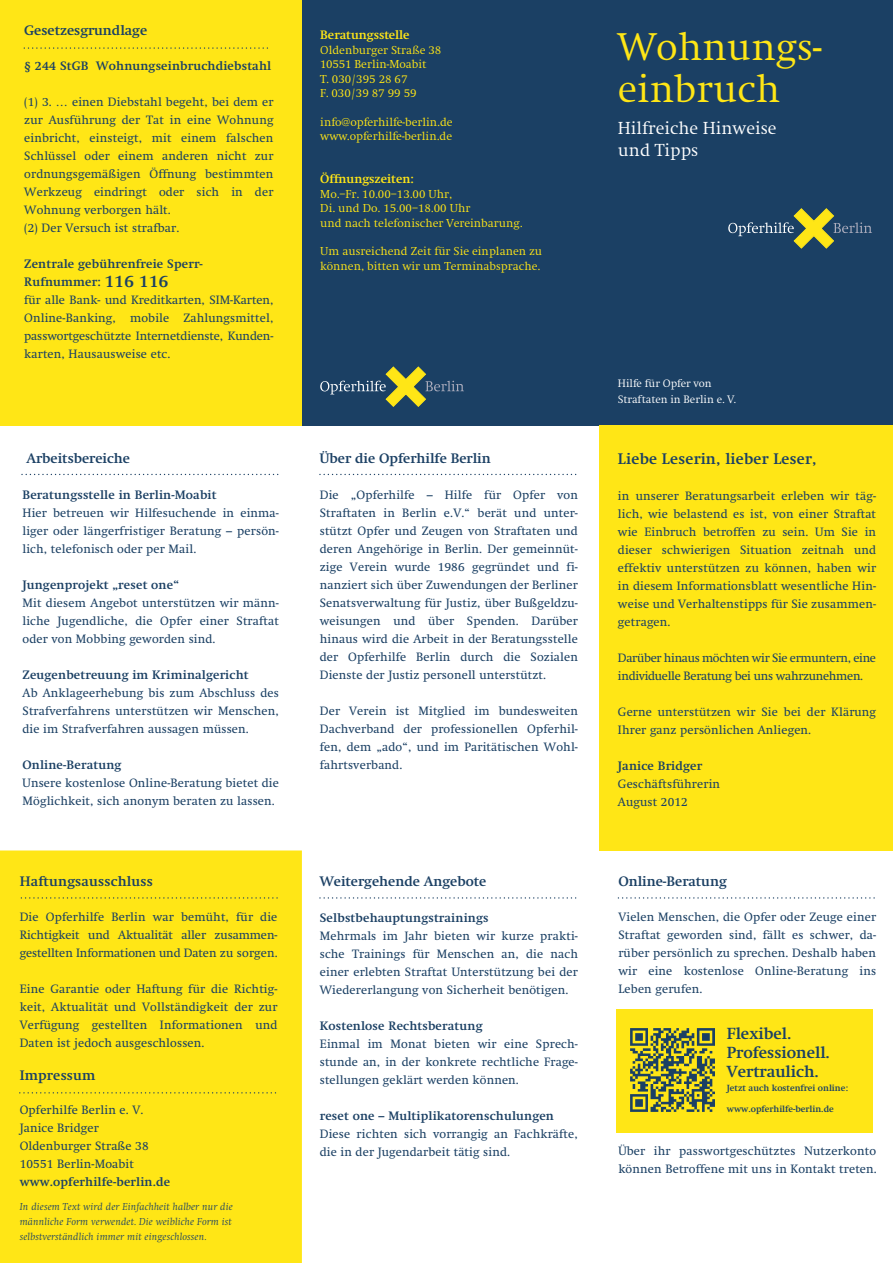
<style>
.page{position:relative;width:893px;height:1263px;background:#fff}
.page>*{position:absolute;margin:0;border:0;box-sizing:border-box;transform-origin:0 0}
.t1{font:300 40.2px/42.3px "Swift";color:#ffe616}
.t2{font:300 18.15px/21.8px "Swift";color:#fff}
.t3{font:700 15.75px/18.9px "Swift";color:#1b4064}
.t4{font:700 15px "Swift";letter-spacing:.015em;color:#1b4064}
.t5{font:700 13.5px "Swift";color:#1b4064}
.t6{font:12px/18px "Swift";letter-spacing:.015em;color:#1b4064;text-align:justify}
.t7{font:300 12px/14.4px "Swift";color:#ffe616}
.t8{font:700 12px "Swift";letter-spacing:.015em;color:#1b4064}
.t9{font:12px/18px "Swift";letter-spacing:-.02em;color:#1b4064}
.t10{font:700 12px "Swift";color:#ffe616}
.t11{font:300 11.25px/16.5px "Swift";color:#fff}
.t12{font:italic 300 10.5px/15px "Swift";letter-spacing:.015em;color:#1b4064;text-align:justify}
.t13{font:700 8.7px "Swift";color:#1b4064}
.s1{font-weight:700}
.s2{font-weight:700;font-size:16.5px}
</style>
<div class="page">
<div style="left:302px;top:0;width:591px;height:425px;background:#1b4064"></div>
<svg style="left:320px;top:367px;width:144px;height:39px"></svg>
<svg style="left:728px;top:209px;width:144px;height:39px"></svg>
<div style="left:600px;top:425px;width:293px;height:425px;background:#ffe616"></div>
<div style="left:0;top:0;width:302px;height:425px;background:#ffe616"></div>
<svg style="left:24px;top:47px;width:244px;height:2px"></svg>
<div style="left:0;top:850px;width:302px;height:413px;background:#ffe616"></div>
<svg style="left:320px;top:474px;width:257px;height:1px"></svg>
<svg style="left:22px;top:474px;width:257px;height:1px"></svg>
<svg style="left:320px;top:897px;width:257px;height:2px"></svg>
<svg style="left:618px;top:897px;width:257px;height:2px"></svg>
<div style="left:616px;top:1010px;width:257px;height:123px;background:#ffe616"></div>
<img style="left:631px;top:1028px;width:84px;height:84px">
<svg style="left:21px;top:897px;width:257px;height:2px"></svg>
<svg style="left:20px;top:1092px;width:257px;height:1px"></svg>
<p class="t5" style="left:24px;top:22px;width:124px">Gesetzesgrundlage</p>
<p class="t8" style="left:24px;top:58px;width:248px">§ 244 StGB Wohnungseinbruchdiebstahl</p>
<p class="t6" style="left:24px;top:92px;width:251px;text-align:left">(1) 3. … einen Diebstahl begeht, bei dem er zur Ausführung der Tat in eine Wohnung einbricht, einsteigt, mit einem falschen Schlüssel oder einem anderen nicht zur ordnungsgemäßigen Öffnung bestimmten Werkzeug eindringt oder sich in der Wohnung verborgen hält.<br>(2) Der Versuch ist strafbar.</p>
<p class="t6" style="left:24px;top:254px;width:251px;text-align:left"><span class="s1">Zentrale gebührenfreie Sperr-Rufnummer:</span> <span class="s2">116 116<br></span>für alle Bank- und Kreditkarten, SIM-Karten, Online-Banking, mobile Zahlungsmittel, passwortgeschützte Internetdienste, Kunden&shy;karten, Hausausweise etc.</p>
<p class="t5" style="left:26px;top:450px;width:105px">Arbeitsbereiche</p>
<p class="t8" style="left:22px;top:488px;width:196px">Beratungsstelle in Berlin-Moabit</p>
<p class="t6" style="left:22px;top:504px;width:258px">Hier betreuen wir Hilfesuchende in einma&shy;liger oder längerfristiger Beratung – persön&shy;lich, telefonisch oder per Mail.</p>
<p class="t8" style="left:22px;top:578px;width:158px">Jungenprojekt „reset one“</p>
<p class="t6" style="left:22px;top:594px;width:258px">Mit diesem Angebot unterstützen wir männ&shy;liche Jugendliche, die Opfer einer Straftat oder von Mobbing geworden sind.</p>
<p class="t8" style="left:22px;top:668px;width:228px">Zeugenbetreuung im Kriminalgericht</p>
<p class="t6" style="left:22px;top:684px;width:258px">Ab Anklageerhebung bis zum Abschluss des Strafverfahrens unterstützen wir Menschen, die im Strafverfahren aussagen müssen.</p>
<p class="t8" style="left:22px;top:758px;width:100px">Online-Beratung</p>
<p class="t6" style="left:22px;top:774px;width:258px">Unsere kostenlose Online-Beratung bietet die<br>Möglichkeit, sich anonym beraten zu lassen.</p>
<p class="t5" style="left:20px;top:874px;width:135px">Haftungsausschluss</p>
<p class="t6" style="left:20px;top:908px;width:260px">Die Opferhilfe Berlin war bemüht, für die Richtigkeit und Aktualität aller zusammen&shy;gestellten Informationen und Daten zu sorgen.</p>
<p class="t6" style="left:20px;top:980px;width:259px">Eine Garantie oder Haftung für die Richtig&shy;keit, Aktualität und Vollständigkeit der zur Verfügung gestellten Informationen und Daten ist jedoch ausgeschlossen.</p>
<p class="t5" style="left:20px;top:1067px;width:77px">Impressum</p>
<p class="t6" style="left:20px;top:1101px;width:130px;text-align:left">Opferhilfe Berlin e. V.<br>Janice Bridger<br>Oldenburger Straße 38<br>10551 Berlin-Moabit</p>
<p class="t8" style="left:20px;top:1175px;width:152px">www.opferhilfe-berlin.de</p>
<p class="t12" style="left:20px;top:1200px;width:215px">In diesem Text wird der Einfachheit halber nur die männliche Form verwendet. Die weibliche Form ist selbstverständlich immer mit eingeschlossen.</p>
<p class="t10" style="left:320px;top:28px;width:91px">Beratungsstelle</p>
<p class="t7" style="left:320px;top:43px;width:123px">Oldenburger Straße 38<br>10551 Berlin-Moabit<br>T. 030/395 28 67<br>F. 030/39 87 99 59</p>
<p class="t7" style="left:320px;top:115px;width:134px">info@opferhilfe-berlin.de www.opferhilfe-berlin.de</p>
<p class="t10" style="left:320px;top:172px;width:95px">Öffnungszeiten:</p>
<p class="t7" style="left:320px;top:187px;width:204px">Mo.–Fr. 10.00–13.00 Uhr,<br>Di. und Do. 15.00–18.00 Uhr<br>und nach telefonischer Vereinbarung.</p>
<p class="t7" style="left:320px;top:244px;width:223px">Um ausreichend Zeit für Sie einplanen zu können, bitten wir um Terminabsprache.</p>
<h1 class="t1" style="left:618px;top:26px;width:205px">Wohnungs&shy;einbruch</h1>
<h2 class="t2" style="left:618px;top:118px;width:160px">Hilfreiche Hinweise und Tipps</h2>
<p class="t5" style="left:320px;top:450px;width:172px">Über die Opferhilfe Berlin</p>
<p class="t6" style="left:320px;top:486px;width:260px">Die „Opferhilfe – Hilfe für Opfer von Straftaten in Berlin e.V.“ berät und unter&shy;stützt Opfer und Zeugen von Straftaten und deren Angehörige in Berlin. Der gemeinnüt&shy;zige Verein wurde 1986 gegründet und fi&shy;nanziert sich über Zuwendungen der Berliner Senatsverwaltung für Justiz, über Bußgeldzu&shy;weisungen und über Spenden. Darüber hinaus wird die Arbeit in der Beratungsstelle der Opferhilfe Berlin durch die Sozialen Dienste der Justiz personell unterstützt.</p>
<p class="t6" style="left:320px;top:702px;width:260px">Der Verein ist Mitglied im bundesweiten Dachverband der professionellen Opferhil&shy;fen, dem „ado“, und im Paritätischen Wohl&shy;fahrtsverband.</p>
<p class="t5" style="left:320px;top:874px;width:168px">Weitergehende Angebote</p>
<p class="t8" style="left:320px;top:911px;width:170px">Selbstbehauptungstrainings</p>
<p class="t6" style="left:320px;top:927px;width:260px">Mehrmals im Jahr bieten wir kurze prakti&shy;sche Trainings für Menschen an, die nach einer erlebten Straftat Unterstützung bei der Wiedererlangung von Sicherheit benötigen.</p>
<p class="t8" style="left:320px;top:1019px;width:164px">Kostenlose Rechtsberatung</p>
<p class="t6" style="left:320px;top:1035px;width:260px">Einmal im Monat bieten wir eine Sprech&shy;stunde an, in der konkrete rechtliche Frage&shy;stellungen geklärt werden können.</p>
<p class="t8" style="left:320px;top:1109px;width:236px">reset one – Multiplikatorenschulungen</p>
<p class="t6" style="left:320px;top:1125px;width:260px">Diese richten sich vorrangig an Fachkräfte, die in der Jugendarbeit tätig sind.</p>
<p class="t11" style="left:618px;top:375px;width:120px">Hilfe für Opfer von<br>Straftaten in Berlin e. V.</p>
<p class="t4" style="left:618px;top:450px;width:200px">Liebe Leserin, lieber Leser,</p>
<p class="t6" style="left:618px;top:487px;width:260px">in unserer Beratungsarbeit erleben wir täg&shy;lich, wie belastend es ist, von einer Straftat wie Einbruch betroffen zu sein. Um Sie in dieser schwierigen Situation zeitnah und effektiv unterstützen zu können, haben wir in diesem Informationsblatt wesentliche Hin&shy;weise und Verhaltenstipps für Sie zusammen&shy;getragen.</p>
<p class="t9" style="left:618px;top:649px;width:260px">Darüber hinaus möchten wir Sie ermuntern, eine individuelle Beratung bei uns wahrzunehmen.</p>
<p class="t6" style="left:618px;top:703px;width:260px">Gerne unterstützen wir Sie bei der Klärung<br>Ihrer ganz persönlichen Anliegen.</p>
<p class="t8" style="left:618px;top:759px;width:86px">Janice Bridger</p>
<p class="t6" style="left:618px;top:775px;width:104px">Geschäftsführerin<br>August 2012</p>
<p class="t5" style="left:618px;top:874px;width:110px">Online-Beratung</p>
<p class="t6" style="left:618px;top:908px;width:259px">Vielen Menschen, die Opfer oder Zeuge einer Straftat geworden sind, fällt es schwer, da&shy;rüber persönlich zu sprechen. Deshalb haben wir eine kostenlose Online-Beratung ins Leben gerufen.</p>
<h3 class="t3" style="left:727px;top:1024px;width:105px">Flexibel.<br>Professionell.<br>Vertraulich.</h3>
<p class="t13" style="left:727px;top:1083px;width:123px">Jetzt auch kostenfrei online:</p>
<p class="t13" style="left:727px;top:1104px;width:108px">www.opferhilfe-berlin.de</p>
<p class="t6" style="left:618px;top:1142px;width:260px">Über ihr passwortgeschütztes Nutzerkonto können Betroffene mit uns in Kontakt treten.</p>
</div>
